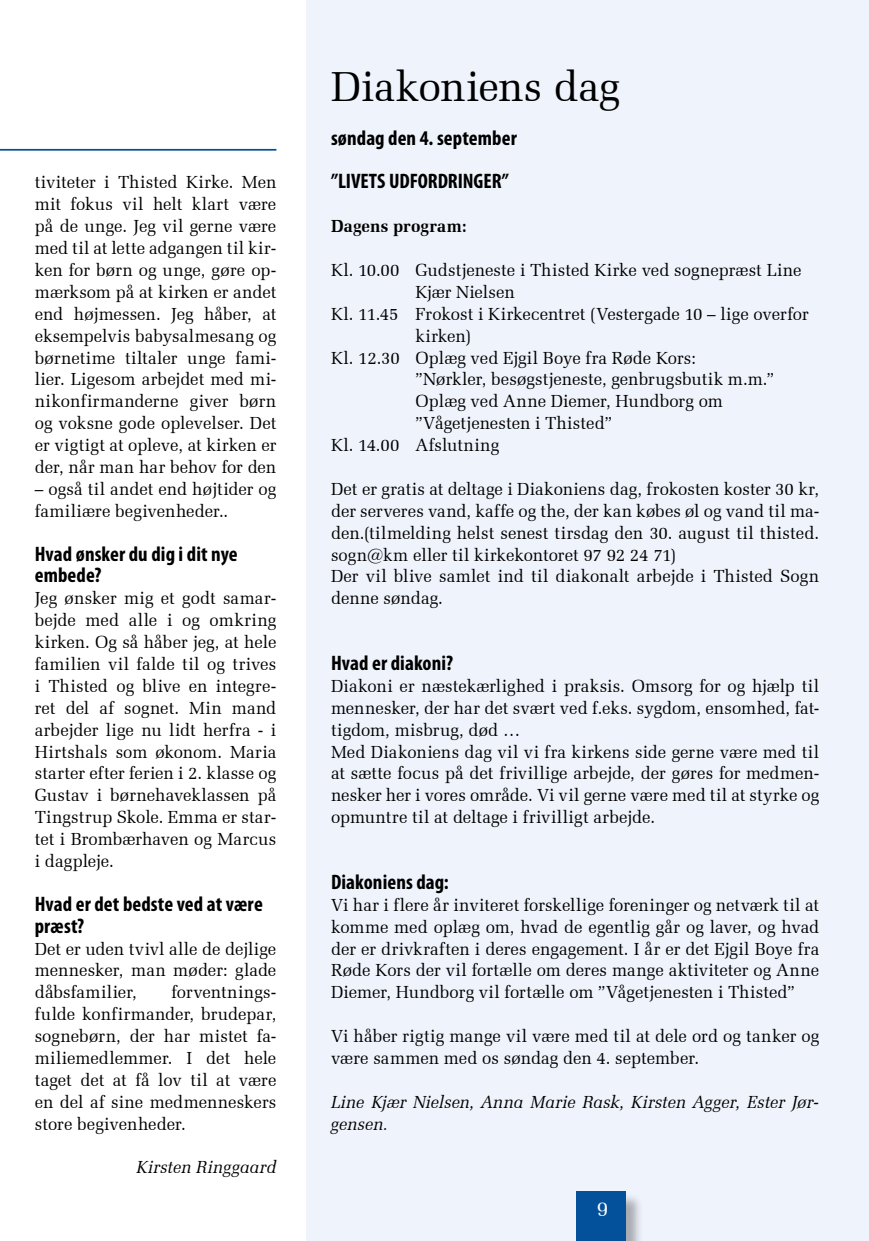
<style>
.page{position:relative;width:869px;height:1241px;background:#fff}
.page>*{position:absolute;margin:0;border:0;box-sizing:border-box;transform-origin:0 0}
.t1{font:42px "Zapf Elliptical 711 BT";letter-spacing:-.005em;color:#000}
.t2{font:700 condensed 21px/21.9px "Myriad Pro";letter-spacing:.005em;color:#000}
.t3{font:21px "Zapf Elliptical 711 BT";color:#fff}
.t4{font:17.5px/21.9px "Zapf Elliptical 711 BT";color:#000;text-align:justify}
.t5{font:italic 17.5px/21.9px "Zapf Elliptical 711 BT";letter-spacing:.01em;color:#000}
.t6{font:700 17.5px "Zapf Elliptical 711 BT";color:#000}
</style>
<div class="page">
<div style="left:306px;top:0;width:562px;height:1240px;background:#eff3fb"></div>
<hr style="left:0;top:149px;width:276px;height:2px;background:#02519a">
<div style="left:577px;top:1192px;width:67px;height:48px;background:#000;opacity:.3"></div>
<div style="left:575px;top:1191px;width:50px;height:49px;background:#02519a"></div>
<p class="t4" style="left:35px;top:171px;width:243px">tiviteter i Thisted Kirke. Men mit fokus vil helt klart være på de unge. Jeg vil gerne være med til at lette adgangen til kir&shy;ken for børn og unge, gøre op&shy;mærksom på at kirken er andet end højmessen. Jeg håber, at eksempelvis babysalmesang og børnetime tiltaler unge fami&shy;lier. Ligesom arbejdet med mi&shy;nikonfirmanderne giver børn og voksne gode oplevelser. Det er vigtigt at opleve, at kirken er der, når man har behov for den</p>
<p class="t4" style="left:35px;top:478px;width:243px">– også til andet end højtider og familiære begivenheder..</p>
<p class="t2" style="left:35px;top:542px;width:204px">Hvad ønsker du dig i dit nye embede?</p>
<p class="t4" style="left:35px;top:587px;width:243px">Jeg ønsker mig et godt samar&shy;bejde med alle i og omkring kirken. Og så håber jeg, at hele familien vil falde til og trives i Thisted og blive en integre&shy;ret del af sognet. Min mand arbejder lige nu lidt herfra - i Hirtshals som økonom. Maria starter efter ferien i 2. klasse og Gustav i børnehaveklassen på Tingstrup Skole. Emma er star&shy;tet i Brombærhaven og Marcus i dagpleje.</p>
<p class="t2" style="left:35px;top:892px;width:229px">Hvad er det bedste ved at være præst?</p>
<p class="t4" style="left:35px;top:937px;width:243px">Det er uden tvivl alle de dejlige mennesker, man møder: glade dåbsfamilier,</p>
<p class="t4" style="left:35px;top:981px;width:243px;text-indent:137px">forventnings&shy;fulde konfirmander, brudepar, sognebørn, der har mistet fa&shy;miliemedlemmer. I det hele taget det at få lov til at være en del af sine medmenneskers store begivenheder.</p>
<p class="t5" style="left:136px;top:1156px;width:141px">Kirsten Ringgaard</p>
<h1 class="t1" style="left:331px;top:62px;width:290px">Diakoniens dag</h1>
<p class="t2" style="left:331px;top:115px;width:187px;line-height:43.8px">søndag den 4. september ”LIVETS UDFORDRINGER”</p>
<p class="t6" style="left:331px;top:216px;width:137px">Dagens program:</p>
<p class="t4" style="left:331px;top:259px;width:472px">Kl. 10.00 Gudstjeneste i Thisted Kirke ved sognepræst Line</p>
<p class="t4" style="left:415px;top:281px;width:101px">Kjær Nielsen</p>
<p class="t4" style="left:331px;top:303px;width:479px">Kl. 11.45 Frokost i Kirkecentret (Vestergade 10 – lige overfor</p>
<p class="t4" style="left:415px;top:324px;width:57px">kirken)</p>
<p class="t4" style="left:331px;top:346px;width:366px">Kl. 12.30 Oplæg ved Ejgil Boye fra Røde Kors:</p>
<p class="t4" style="left:415px;top:368px;width:360px">”Nørkler, besøgstjeneste, genbrugsbutik m.m.”</p>
<p class="t4" style="left:415px;top:390px;width:309px">Oplæg ved Anne Diemer, Hundborg om</p>
<p class="t4" style="left:415px;top:412px;width:198px">”Vågetjenesten i Thisted”</p>
<p class="t4" style="left:331px;top:434px;width:170px">Kl. 14.00 Afslutning</p>
<p class="t4" style="left:331px;top:478px;width:489px;text-align:left">Det er gratis at deltage i Diakoniens dag, frokosten koster 30 kr, der serveres vand, kaffe og the, der kan købes øl og vand til ma&shy;den.(tilmelding helst senest tirsdag den 30. august til thisted. sogn@km eller til kirkekontoret 97 92 24 71)<br>Der vil blive samlet ind til diakonalt arbejde i Thisted Sogn denne søndag.</p>
<p class="t2" style="left:331px;top:651px;width:123px">Hvad er diakoni?</p>
<p class="t4" style="left:331px;top:674px;width:489px;text-align:left">Diakoni er næstekærlighed i praksis. Omsorg for og hjælp til mennesker, der har det svært ved f.eks. sygdom, ensomhed, fat&shy;tigdom, misbrug, død …<br>Med Diakoniens dag vil vi fra kirkens side gerne være med til at sætte focus på det frivillige arbejde, der gøres for medmen&shy;nesker her i vores område. Vi vil gerne være med til at styrke og opmuntre til at deltage i frivilligt arbejde.</p>
<p class="t2" style="left:331px;top:870px;width:119px">Diakoniens dag:</p>
<p class="t4" style="left:331px;top:893px;width:489px">Vi har i flere år inviteret forskellige foreninger og netværk til at komme med oplæg om, hvad de egentlig går og laver, og hvad der er drivkraften i deres engagement. I år er det Ejgil Boye fra Røde Kors der vil fortælle om deres mange aktiviteter og Anne Diemer, Hundborg vil fortælle om ”Vågetjenesten i Thisted”</p>
<p class="t4" style="left:331px;top:1024px;width:489px">Vi håber rigtig mange vil være med til at dele ord og tanker og være sammen med os søndag den 4. september.</p>
<p class="t5" style="left:331px;top:1090px;width:489px">Line Kjær Nielsen, Anna Marie Rask, Kirsten Agger, Ester Jør&shy;gensen.</p>
<p class="t3" style="left:596px;top:1196px;width:13px">9</p>
</div>
